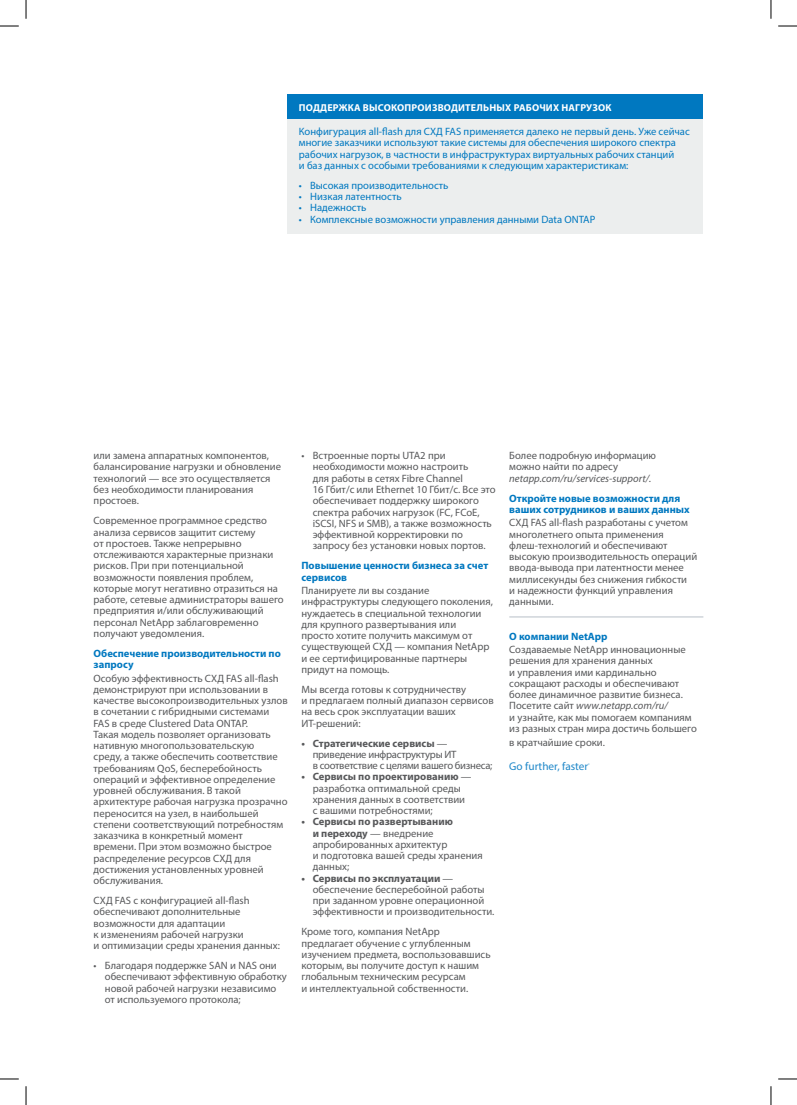
<style>
.page{position:relative;width:797px;height:1105px;background:#fff}
.page>*{position:absolute;margin:0;border:0;box-sizing:border-box;transform-origin:0 0}
._6_About_NetApp-9pt{font:11.25px "Myriad Pro";color:#2088c9}
._3_Body_Text-9pt{font:10.62px/11.2px "Myriad Pro";color:#57585a}
._3_Body_Bullet_Point{font:10.62px/11.2px "Myriad Pro";color:#57585a}
._7_Benefits_Text-9pt{font:10.62px/11.2px "Myriad Pro";color:#0078c0}
._6_About_NetApp-9pt-2{font:10.62px/11.2px "Myriad Pro";color:#57585a}
._2_Body_Subhead_L1-9{font:700 10.62px/11.2px "Myriad Pro";color:#0078c0}
._3_Body_Bullet_Point-2{font:10.62px/11.2px "Myriad Pro";letter-spacing:-.025em;color:#57585a}
._7_Benefits_Bullet-9{font:10.62px "Myriad Pro";color:#0078c0}
._7_Benefits_Bullet_L{font:10.62px "Myriad Pro";color:#0078c0}
._7_Benefits_Title-8p{font:700 10px "Myriad Pro";letter-spacing:.02em;color:#fff}
._6_About_NetApp-9pt-3{font:3.75px "Myriad Pro";color:#2088c9}
.s1{font-weight:700}
.s2{font-style:italic}
</style>
<div class="page">
<hr style="left:509px;top:616px;width:194px;height:1px;background:#b8bfc7">
<div style="left:287px;top:95px;width:415px;height:24px;background:#0078c0"></div>
<div style="left:287px;top:119px;width:415px;height:115px;background:#eceeee"></div>
<svg style="left:0;top:25px;width:19px;height:2px"></svg>
<svg style="left:778px;top:25px;width:18px;height:2px"></svg>
<svg style="left:0;top:1078px;width:19px;height:1px"></svg>
<svg style="left:778px;top:1078px;width:18px;height:1px"></svg>
<svg style="left:25px;top:0;width:2px;height:19px"></svg>
<svg style="left:25px;top:1086px;width:2px;height:18px"></svg>
<svg style="left:770px;top:0;width:1px;height:19px"></svg>
<svg style="left:770px;top:1086px;width:1px;height:18px"></svg>
<p class="_7_Benefits_Title-8p" style="left:299px;top:101px;width:314px">ПОДДЕРЖКА ВЫСОКОПРОИЗВОДИТЕЛЬНЫХ РАБОЧИХ НАГРУЗОК</p>
<p class="_7_Benefits_Text-9pt" style="left:299px;top:126px;width:392px">Конфигурация all-flash для СХД FAS применяется далеко не первый день. Уже сейчас многие заказчики используют такие системы для обеспечения широкого спектра рабочих нагрузок, в частности в инфраструктурах виртуальных рабочих станций<br>и баз данных с особыми требованиями к следующим характеристикам:</p>
<p class="_7_Benefits_Bullet-9" style="left:299px;top:179px;width:151px">• Высокая производительность</p>
<p class="_7_Benefits_Bullet-9" style="left:299px;top:190px;width:104px">• Низкая латентность</p>
<p class="_7_Benefits_Bullet-9" style="left:299px;top:201px;width:69px">• Надежность</p>
<p class="_7_Benefits_Bullet_L" style="left:299px;top:212px;width:298px">• Комплексные возможности управления данными Data ONTAP</p>
<p class="_3_Body_Text-9pt" style="left:93px;top:450px;width:189px">или замена аппаратных компонентов, балансирование нагрузки и обновление технологий — все это осуществляется без необходимости планирования простоев.</p>
<p class="_3_Body_Text-9pt" style="left:93px;top:515px;width:191px">Современное программное средство анализа сервисов защитит систему<br>от простоев. Также непрерывно отслеживаются характерные признаки рисков. При при потенциальной возможности появления проблем, которые могут негативно отразиться на работе, сетевые администраторы вашего предприятия и/или обслуживающий персонал NetApp заблаговременно получают уведомления.</p>
<p class="_2_Body_Subhead_L1-9" style="left:93px;top:647px;width:189px">Обеспечение производительности по запросу</p>
<p class="_3_Body_Text-9pt" style="left:93px;top:672px;width:195px">Особую эффективность СХД FAS all-flash демонстрируют при использовании в качестве высокопроизводительных узлов в сочетании с гибридными системами FAS в среде Clustered Data ONTAP.<br>Такая модель позволяет организовать нативную многопользовательскую<br>среду, а также обеспечить соответствие требованиям QoS, бесперебойность операций и эффективное определение уровней обслуживания. В такой архитектуре рабочая нагрузка прозрачно переносится на узел, в наибольшей степени соответствующий потребностям заказчика в конкретный момент времени. При этом возможно быстрое распределение ресурсов СХД для достижения установленных уровней обслуживания.</p>
<p class="_3_Body_Text-9pt" style="left:93px;top:894px;width:188px">СХД FAS с конфигурацией all-flash обеспечивают дополнительные возможности для адаптации<br>к изменениям рабочей нагрузки<br>и оптимизации среды хранения данных:</p>
<p class="_3_Body_Bullet_Point" style="left:105px;top:959px;width:183px;text-indent:-11px">• Благодаря поддержке SAN и NAS они обеспечивают эффективную обработку новой рабочей нагрузки независимо от используемого протокола;</p>
<p class="_3_Body_Bullet_Point" style="left:312px;top:450px;width:184px;text-indent:-11px">• Встроенные порты UTA2 при необходимости можно настроить<br>для работы в сетях Fibre Channel<br>16 Гбит/с или Ethernet 10 Гбит/с. Все это обеспечивает поддержку широкого спектра рабочих нагрузок (FC, FCoE, iSCSI, NFS и SMB), а также возможность эффективной корректировки по запросу без установки новых портов.</p>
<p class="_2_Body_Subhead_L1-9" style="left:301px;top:559px;width:188px">Повышение ценности бизнеса за счет сервисов</p>
<p class="_3_Body_Text-9pt" style="left:301px;top:584px;width:193px">Планируете ли вы создание инфраструктуры следующего поколения, нуждаетесь в специальной технологии для крупного развертывания или<br>просто хотите получить максимум от существующей СХД — компания NetApp и ее сертифицированные партнеры придут на помощь.</p>
<p class="_3_Body_Text-9pt" style="left:301px;top:683px;width:194px">Мы всегда готовы к сотрудничеству<br>и предлагаем полный диапазон сервисов на весь срок эксплуатации ваших<br>ИТ-решений:</p>
<p class="_3_Body_Bullet_Point-2" style="left:312px;top:737px;width:181px;text-indent:-11px"><span class="s1">• Стратегические сервисы</span> — приведение инфраструктуры ИТ<br>в соответствие с целями вашего бизнеса;</p>
<p class="_3_Body_Bullet_Point" style="left:312px;top:771px;width:160px;text-indent:-11px"><span class="s1">• Сервисы по проектированию</span> — разработка оптимальной среды хранения данных в соответствии с вашими потребностями;</p>
<p class="_3_Body_Bullet_Point" style="left:312px;top:816px;width:171px;text-indent:-11px"><span class="s1">• Сервисы по развертыванию<br>и переходу</span> — внедрение апробированных архитектур<br>и подготовка вашей среды хранения данных;</p>
<p class="_3_Body_Bullet_Point" style="left:312px;top:872px;width:183px;text-indent:-11px"><span class="s1">• Сервисы по эксплуатации</span> — обеспечение бесперебойной работы при заданном уровне операционной эффективности и производительности.</p>
<p class="_3_Body_Text-9pt" style="left:301px;top:926px;width:190px">Кроме того, компания NetApp предлагает обучение с углубленным изучением предмета, воспользовавшись которым, вы получите доступ к нашим глобальным техническим ресурсам<br>и интеллектуальной собственности.</p>
<p class="_3_Body_Text-9pt" style="left:509px;top:450px;width:148px">Более подробную информацию можно найти по адресу <span class="s2">netapp.com/ru/services-support/.</span></p>
<p class="_2_Body_Subhead_L1-9" style="left:509px;top:492px;width:182px">Откройте новые возможности для ваших сотрудников и ваших данных</p>
<p class="_3_Body_Text-9pt" style="left:509px;top:517px;width:189px">СХД FAS all-flash разработаны с учетом многолетнего опыта применения флеш-технологий и обеспечивают высокую производительность операций ввода-вывода при латентности менее миллисекунды без снижения гибкости<br>и надежности функций управления данными.</p>
<p class="_2_Body_Subhead_L1-9" style="left:509px;top:630px;width:100px">О компании NetApp</p>
<p class="_6_About_NetApp-9pt-2" style="left:509px;top:643px;width:189px">Создаваемые NetApp инновационные решения для хранения данных<br>и управления ими кардинально сокращают расходы и обеспечивают более динамичное развитие бизнеса.<br>Посетите сайт <span class="s2">www.netapp.com/ru/<br></span>и узнайте, как мы помогаем компаниям из разных стран мира достичь большего</p>
<p class="_6_About_NetApp-9pt-2" style="left:509px;top:736px;width:97px">в кратчайшие сроки.</p>
<p class="_6_About_NetApp-9pt" style="left:509px;top:759px;width:80px">Go further, faster</p>
<p class="_6_About_NetApp-9pt-3" style="left:588px;top:762px;width:3px">®</p>
</div>
